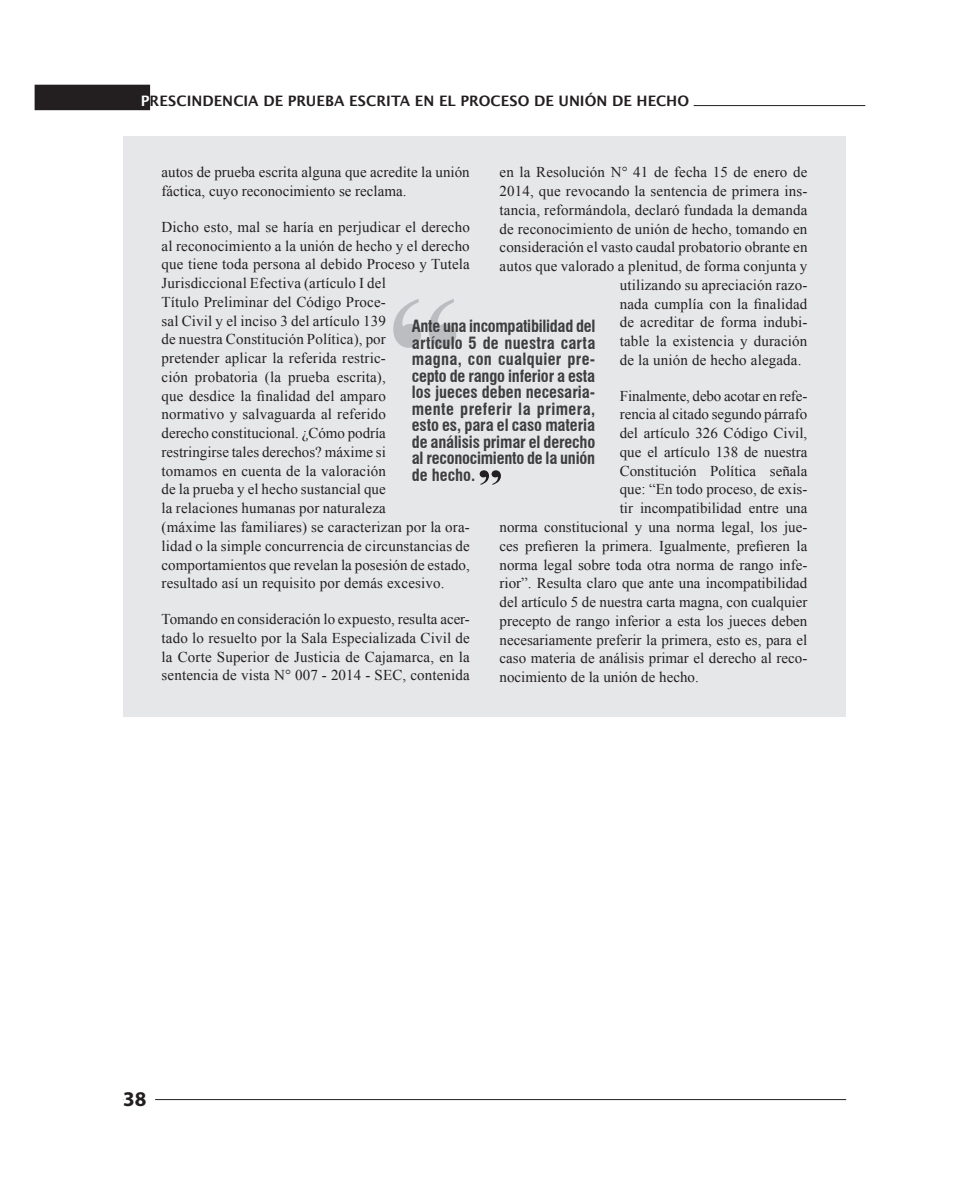
<style>
.page{position:relative;width:978px;height:1191px;background:#fff}
.page>*{position:absolute;margin:0;border:0;box-sizing:border-box;transform-origin:0 0}
.t1{font:700 150px "Times New Roman";color:#bcbdc0}
.t2{font:700 21px "Myriad Pro";color:#231f20}
.t3{font:700 condensed 16.5px/16.5px "Swiss 721 BT";letter-spacing:-.01em;color:#3e3e3f;text-align:justify}
.t4{font:15px/18.8px "Times New Roman";letter-spacing:.01em;color:#231f20}
.t5{font:600 14.4px "Lucida Sans";color:#231f20}
.s1{color:#fff}
</style>
<div class="page">
<hr style="left:123px;top:1099px;width:723px;height:1px;background:#231f20">
<div style="left:123px;top:1084px;width:32px;height:30px;background:#fff"></div>
<hr style="left:694px;top:105px;width:171px;height:1px;background:#231f20">
<div style="left:35px;top:85px;width:115px;height:25px;background:#231f20"></div>
<div style="left:123px;top:136px;width:723px;height:580px;background:#e6e7e9"></div>
<svg style="left:480px;top:470px;width:21px;height:15px"></svg>
<p class="t5" style="left:141px;top:93px;width:550px"><span class="s1">P</span>RESCINDENCIA DE PRUEBA ESCRITA EN EL PROCESO DE UNIÓN DE HECHO</p>
<p class="t4" style="left:500px;top:162px;width:309px">en la Resolución N° 41 de fecha 15 de enero de</p>
<p class="t4" style="left:500px;top:181px;width:309px">2014, que revocando la sentencia de primera ins-</p>
<p class="t4" style="left:500px;top:200px;width:309px">tancia, reformándola, declaró fundada la demanda</p>
<p class="t4" style="left:500px;top:219px;width:309px">de reconocimiento de unión de hecho, tomando en</p>
<p class="t4" style="left:500px;top:237px;width:309px">consideración el vasto caudal probatorio obrante en</p>
<p class="t4" style="left:500px;top:256px;width:309px">autos que valorado a plenitud, de forma conjunta y</p>
<p class="t4" style="left:620px;top:275px;width:189px">utilizando su apreciación razo-</p>
<p class="t4" style="left:620px;top:294px;width:189px">nada cumplía con la finalidad</p>
<p class="t4" style="left:620px;top:312px;width:189px">de acreditar de forma indubi-</p>
<p class="t4" style="left:620px;top:331px;width:189px">table la existencia y duración</p>
<p class="t4" style="left:620px;top:350px;width:183px">de la unión de hecho alegada.</p>
<p class="t4" style="left:620px;top:386px;width:189px">Finalmente, debo acotar en refe-</p>
<p class="t4" style="left:620px;top:404px;width:189px">rencia al citado segundo párrafo</p>
<p class="t4" style="left:620px;top:423px;width:189px">del artículo 326 Código Civil,</p>
<p class="t4" style="left:620px;top:442px;width:189px">que el artículo 138 de nuestra</p>
<p class="t4" style="left:620px;top:461px;width:189px">Constitución Política señala</p>
<p class="t4" style="left:620px;top:479px;width:189px">que: “En todo proceso, de exis-</p>
<p class="t4" style="left:620px;top:498px;width:189px">tir incompatibilidad entre una</p>
<p class="t4" style="left:500px;top:517px;width:309px">norma constitucional y una norma legal, los jue-</p>
<p class="t4" style="left:500px;top:536px;width:309px">ces prefieren la primera. Igualmente, prefieren la</p>
<p class="t4" style="left:500px;top:554px;width:309px">norma legal sobre toda otra norma de rango infe-</p>
<p class="t4" style="left:500px;top:573px;width:309px">rior”. Resulta claro que ante una incompatibilidad</p>
<p class="t4" style="left:500px;top:592px;width:309px">del artículo 5 de nuestra carta magna, con cualquier</p>
<p class="t4" style="left:500px;top:611px;width:309px">precepto de rango inferior a esta los jueces deben</p>
<p class="t4" style="left:500px;top:629px;width:309px">necesariamente preferir la primera, esto es, para el</p>
<p class="t4" style="left:500px;top:648px;width:309px">caso materia de análisis primar el derecho al reco-</p>
<p class="t4" style="left:500px;top:667px;width:201px">nocimiento de la unión de hecho.</p>
<p class="t4" style="left:162px;top:162px;width:310px">autos de prueba escrita alguna que acredite la unión fáctica, cuyo reconocimiento se reclama.</p>
<p class="t4" style="left:162px;top:217px;width:310px">Dicho esto, mal se haría en perjudicar el derecho al reconocimiento a la unión de hecho y el derecho que tiene toda persona al debido Proceso y Tutela Jurisdiccional Efectiva (artículo I del<br>Título Preliminar del Código Proce-<br>sal Civil y el inciso 3 del artículo 139<br>de nuestra Constitución Política), por<br>pretender aplicar la referida restric-<br>ción probatoria (la prueba escrita),<br>que desdice la finalidad del amparo<br>normativo y salvaguarda al referido<br>derecho constitucional. ¿Cómo podría<br>restringirse tales derechos? máxime si<br>tomamos en cuenta de la valoración<br>de la prueba y el hecho sustancial que<br>la relaciones humanas por naturaleza<br>(máxime las familiares) se caracterizan por la ora&shy;lidad o la simple concurrencia de circunstancias de comportamientos que revelan la posesión de estado, resultado así un requisito por demás excesivo.</p>
<p class="t4" style="left:162px;top:609px;width:310px;text-align:justify">Tomando en consideración lo expuesto, resulta acer&shy;tado lo resuelto por la Sala Especializada Civil de la Corte Superior de Justicia de Cajamarca, en la sentencia de vista N° 007 - 2014 - SEC, contenida</p>
<h1 class="t1" style="left:387px;top:242px;width:76px">“</h1>
<p class="t3" style="left:412px;top:318px;width:185px">Ante una incompatibilidad del artículo 5 de nuestra carta magna, con cualquier pre&shy;cepto de rango inferior a esta los jueces deben necesaria&shy;mente preferir la primera, esto es, para el caso materia de análisis primar el derecho al reconocimiento de la unión de hecho.</p>
<h2 class="t2" style="left:123px;top:1085px;width:25px">38</h2>
</div>
